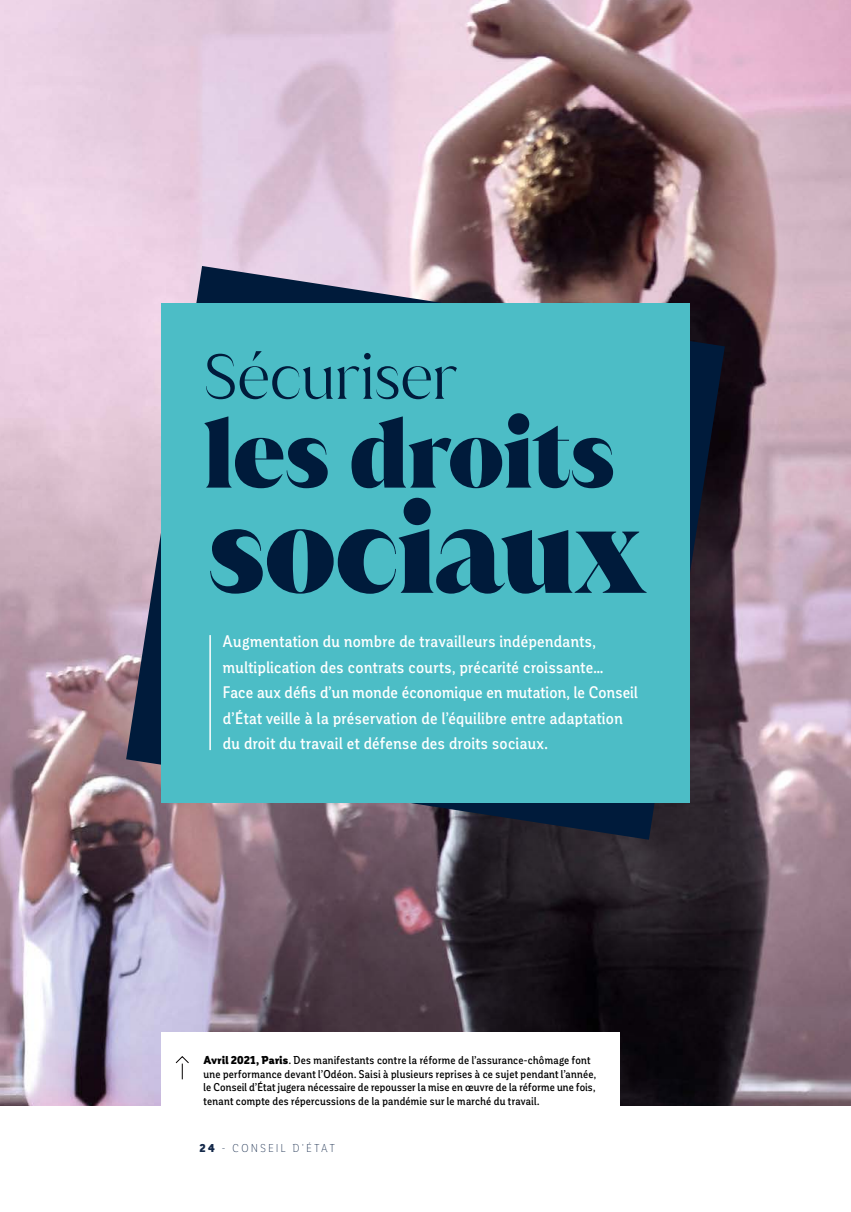
<style>
.page{position:relative;width:851px;height:1212px;background:#fff}
.page>*{position:absolute;margin:0;border:0;box-sizing:border-box;transform-origin:0 0}
.t1{font:900 115.05px "Juana Alt";letter-spacing:-.015em;color:#001b3b}
.t2{font:900 90px "Juana Alt";letter-spacing:-.02em;color:#001b3b}
.t3{font:300 61.5px "Juana Alt";letter-spacing:-.01em;color:#001b3b}
.t4{font:500 16.5px/25.5px "Corporative Cnd";letter-spacing:.02em;color:#fff}
.t5{font:500 11.25px/13.5px "Corporative Cnd";letter-spacing:.02em;color:#000}
.t6{font:300 11.25px "Corporative Cnd";letter-spacing:.23em;color:#14294a}
.s1{font-weight:900}
</style>
<div class="page">
<img style="left:0;top:0;width:850px;height:1106px">
<svg style="left:126px;top:266px;width:598px;height:574px;background:#675d6d"></svg>
<div style="left:161px;top:303px;width:528px;height:500px;background:#4cbdc6"></div>
<hr style="left:209px;top:635px;width:2px;height:115px;background:#fff">
<div style="left:161px;top:1033px;width:458px;height:93px;background:#fff"></div>
<svg style="left:175px;top:1056px;width:14px;height:23px"></svg>
<h3 class="t3" style="left:203px;top:337px;width:255px">Sécuriser</h3>
<h2 class="t2" style="left:203px;top:394px;width:413px">les droits</h2>
<h1 class="t1" style="left:207px;top:474px;width:437px">sociaux</h1>
<p class="t4" style="left:223px;top:629px;width:416px">Augmentation du nombre de travailleurs indépendants, multiplication des contrats courts, précarité croissante… Face aux défis d’un monde économique en mutation, le Conseil d’État veille à la préservation de l’équilibre entre adaptation du droit du travail et défense des droits sociaux.</p>
<p class="t5" style="left:203px;top:1054px;width:394px"><span class="s1">Avril 2021, Paris</span>. Des manifestants contre la réforme de l’assurance-chômage font une performance devant l’Odéon. Saisi à plusieurs reprises à ce sujet pendant l’année, le Conseil d’État jugera nécessaire de repousser la mise en œuvre de la réforme une fois, tenant compte des répercussions de la pandémie sur le marché du travail.</p>
<p class="t6" style="left:200px;top:1142px;width:136px"><span class="s1">24</span> - CONSEIL D’ÉTAT</p>
</div>
